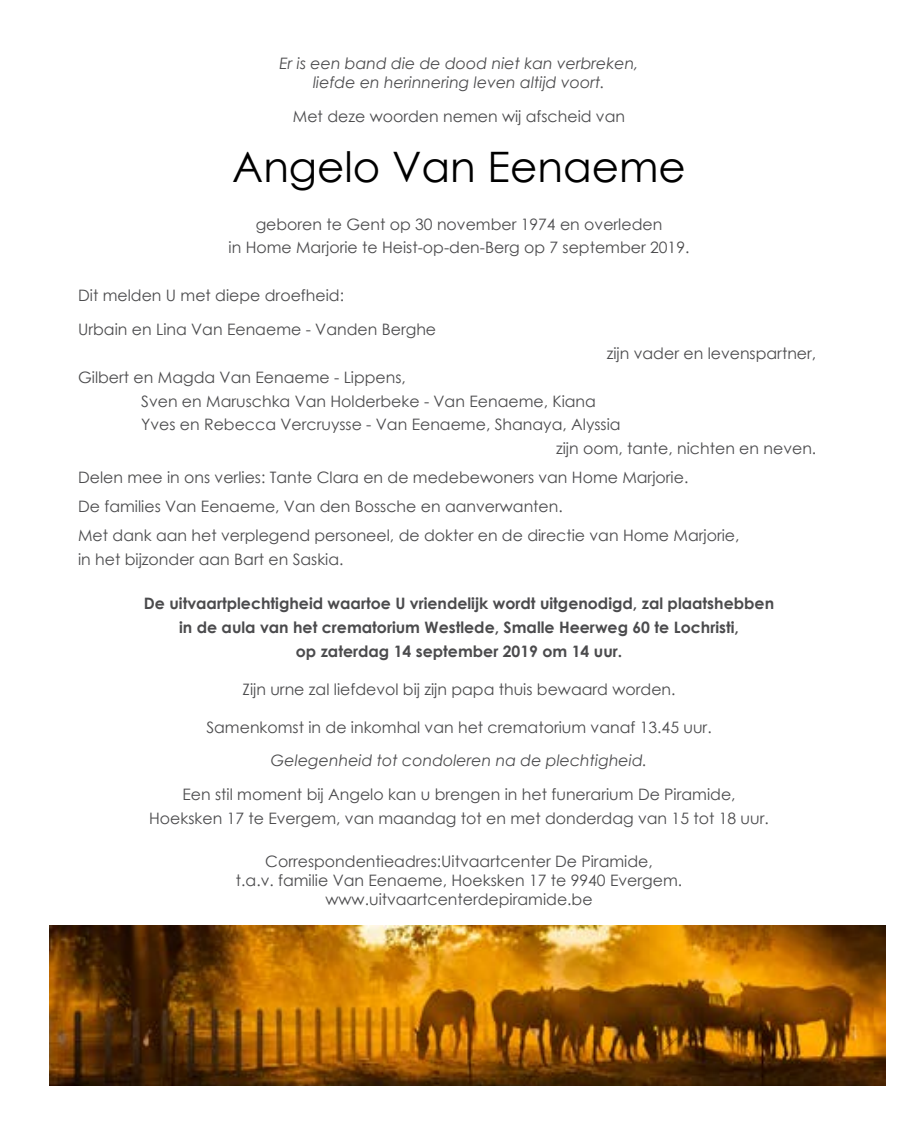
<style>
.page{position:relative;width:918px;height:1141px;background:#fff}
.page>*{position:absolute;margin:0;border:0;box-sizing:border-box;transform-origin:0 0}
.t1{font:42px "Century Gothic";color:#000}
.t2{font:15.75px/23.8px "Century Gothic";color:#4b4b4d;text-align:center}
.t3{font:700 15.75px/23.8px "Century Gothic";color:#4b4b4d;text-align:center}
.t4{font:italic 15.75px/18.9px "Century Gothic";color:#4b4b4d;text-align:center}
</style>
<div class="page">
<img style="left:50px;top:925px;width:835px;height:160px">
<p class="t4" style="left:279px;top:53px;width:361px">Er is een band die de dood niet kan verbreken, liefde en herinnering leven altijd voort.</p>
<p class="t2" style="left:293px;top:104px;width:334px">Met deze woorden nemen wij afscheid van</p>
<h1 class="t1" style="left:232px;top:137px;width:455px">Angelo Van Eenaeme</h1>
<p class="t2" style="left:229px;top:212px;width:462px">geboren te Gent op 30 november 1974 en overleden<br>in Home Marjorie te Heist-op-den-Berg op 7 september 2019.</p>
<p class="t2" style="left:78px;top:278px;width:359px;line-height:33.8px;text-align:left">Dit melden U met diepe droefheid:<br>Urbain en Lina Van Eenaeme - Vanden Berghe</p>
<p class="t2" style="left:607px;top:341px;width:211px">zijn vader en levenspartner,</p>
<p class="t2" style="left:78px;top:365px;width:329px">Gilbert en Magda Van Eenaeme - Lippens,</p>
<p class="t2" style="left:141px;top:389px;width:456px">Sven en Maruschka Van Holderbeke - Van Eenaeme, Kiana</p>
<p class="t2" style="left:141px;top:413px;width:481px">Yves en Rebecca Vercruysse - Van Eenaeme, Shanaya, Alyssia</p>
<p class="t2" style="left:556px;top:436px;width:262px">zijn oom, tante, nichten en neven.</p>
<p class="t2" style="left:78px;top:463px;width:663px;line-height:28.9px;text-align:left">Delen mee in ons verlies: Tante Clara en de medebewoners van Home Marjorie.<br>De families Van Eenaeme, Van den Bossche en aanverwanten.<br>Met dank aan het verplegend personeel, de dokter en de directie van Home Marjorie,</p>
<p class="t2" style="left:78px;top:547px;width:267px">in het bijzonder aan Bart en Saskia.</p>
<p class="t3" style="left:144px;top:591px;width:631px">De uitvaartplechtigheid waartoe U vriendelijk wordt uitgenodigd, zal plaatshebben in de aula van het crematorium Westlede, Smalle Heerweg 60 te Lochristi,<br>op zaterdag 14 september 2019 om 14 uur.</p>
<p class="t2" style="left:242px;top:677px;width:435px">Zijn urne zal liefdevol bij zijn papa thuis bewaard worden.</p>
<p class="t2" style="left:206px;top:715px;width:507px">Samenkomst in de inkomhal van het crematorium vanaf 13.45 uur.</p>
<p class="t4" style="left:271px;top:751px;width:378px">Gelegenheid tot condoleren na de plechtigheid.</p>
<p class="t2" style="left:149px;top:782px;width:621px">Een stil moment bij Angelo kan u brengen in het funerarium De Piramide,<br>Hoeksken 17 te Evergem, van maandag tot en met donderdag van 15 tot 18 uur.</p>
<p class="t2" style="left:236px;top:851px;width:448px;line-height:18.9px">Correspondentieadres:Uitvaartcenter De Piramide,<br>t.a.v. familie Van Eenaeme, Hoeksken 17 te 9940 Evergem. www.uitvaartcenterdepiramide.be</p>
</div>
